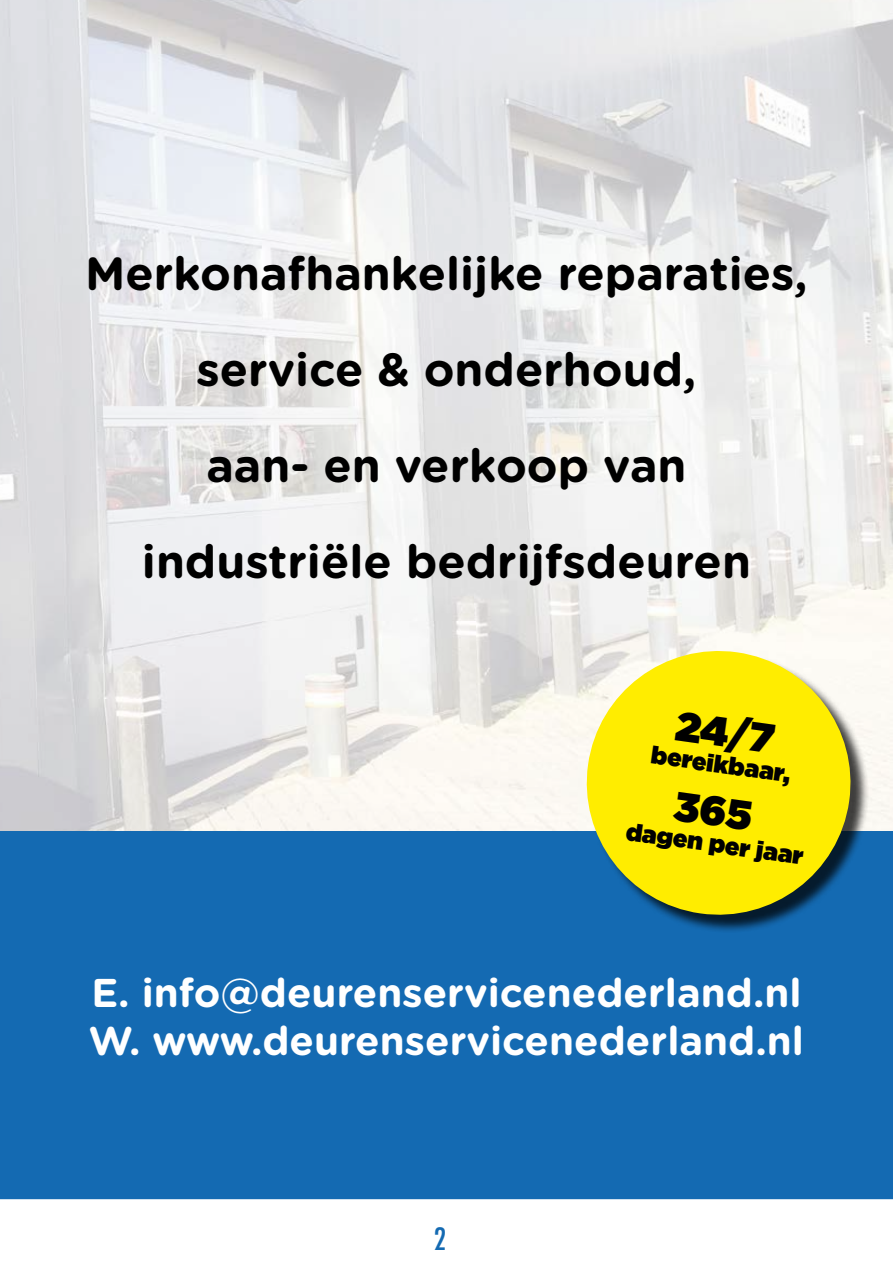
<style>
.page{position:relative;width:893px;height:1263px;background:#fff}
.page>*{position:absolute;margin:0;border:0;box-sizing:border-box;transform-origin:0 0}
.t1{font:700 46.5px/96px "Gotham Rounded";color:#000;text-align:center}
.t2{font:900 40.95px "Gotham";color:#000}
.t3{font:700 40.2px/48.2px "Gotham Rounded";color:#fff}
.t4{font:condensed 30px "Futura Std";color:#146ab2}
.t5{font:900 24.3px "Gotham";color:#000}
</style>
<div class="page">
<img style="left:0;top:0;width:893px;height:831px">
<div style="left:0;top:831px;width:893px;height:368px;background:#146ab2"></div>
<div style="left:589px;top:653px;width:280px;height:280px;background:#000;opacity:.75"></div>
<svg style="left:578px;top:642px;width:281px;height:281px;fill:#ffed00"></svg>
<div style="left:672px;top:791px;width:81px;height:40px;background:#ffed00"></div>
<p class="t1" style="left:85px;top:224px;width:724px">Merkonafhankelijke reparaties, service &amp; onderhoud,<br>aan- en verkoop van industriële bedrijfsdeuren</p>
<p class="t2" style="left:680px;top:696px;width:100px;rotate:8deg">24/7</p>
<p class="t5" style="left:654px;top:737px;width:142px;rotate:8deg">bereikbaar,</p>
<p class="t5" style="left:629px;top:814px;width:180px;rotate:8deg">dagen per jaar</p>
<p class="t3" style="left:89px;top:967px;width:717px">E. info@deurenservicenederland.nl<br>W. www.deurenservicenederland.nl</p>
<p class="t4" style="left:434px;top:1221px;width:14px">2</p>
</div>
